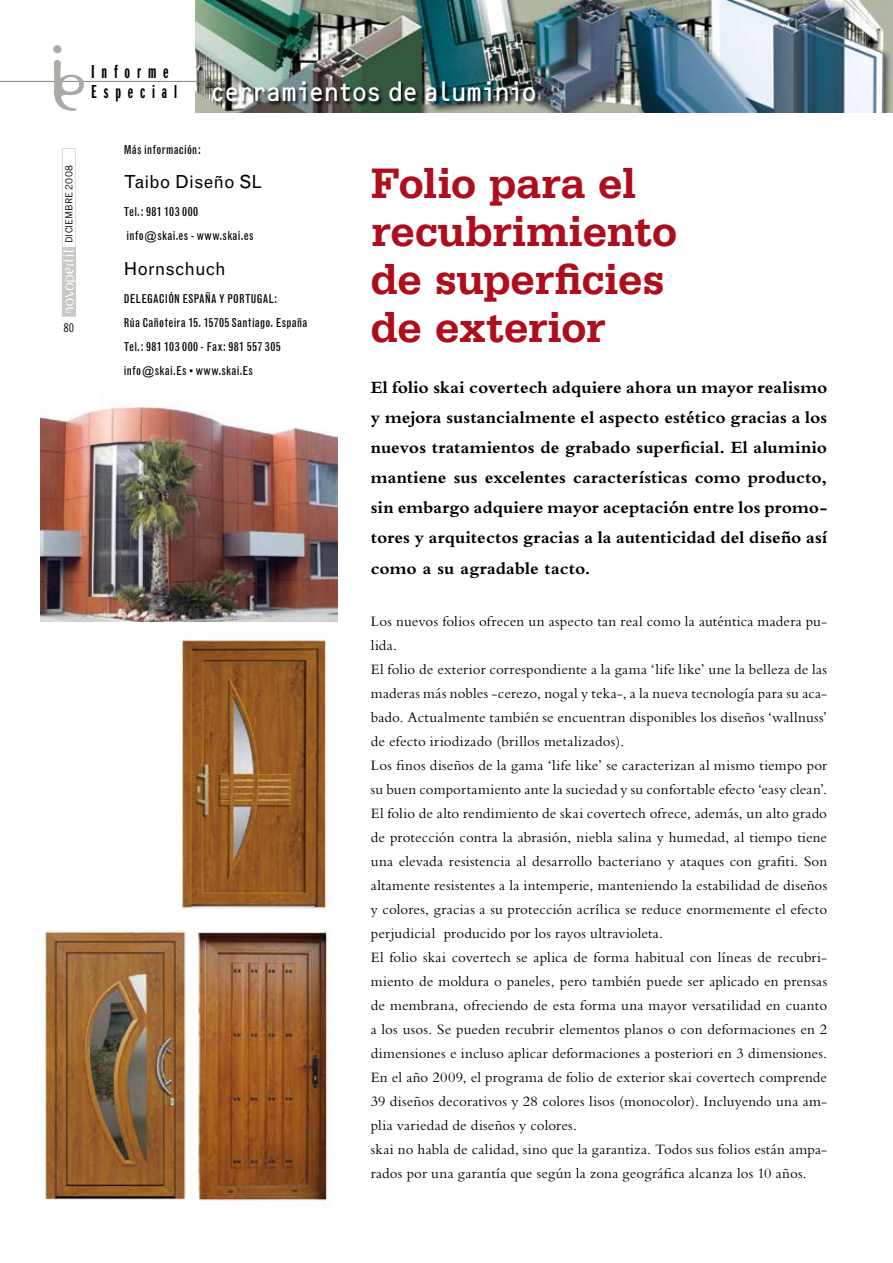
<style>
.page{position:relative;width:893px;height:1263px;background:#fff}
.page>*{position:absolute;margin:0;border:0;box-sizing:border-box;transform-origin:0 0}
.t1{font:66px "Bio Plasm LT";color:#a9aca4}
.t2{font:700 45px/48px "Serifa";letter-spacing:-.01em;color:#ae0e1b}
.t3{font:27px "OCRB Alternate";letter-spacing:-.135em;color:#fff;scale:.9 1}
.t4{font:19.5px "Franklin Gothic Demi X Cmpr";letter-spacing:.35em;color:#000}
.t5{font:700 18px/30px "Bembo";letter-spacing:.005em;color:#000;text-align:justify}
.t6{font:18px "Grotesque";color:#000}
.t7{font:15px/24px "Bembo";letter-spacing:.01em;color:#000}
.t8{font:condensed 12px/24px "Grotesque";letter-spacing:.02em;color:#000}
.t9{font:12px "Trade Gothic Cond Eighteen";color:#000}
.t10{font:9.75px "Trade Gothic";letter-spacing:-.01em;color:#000}
</style>
<div class="page">
<img style="left:196px;top:0;width:697px;height:112px">
<hr style="left:0;top:81px;width:226px;height:1px;background:#7f867a">
<div style="left:62px;top:148px;width:14px;height:169px;border:1px solid #c9cac5"></div>
<div style="left:62px;top:247px;width:14px;height:69px;background:#c9cac5"></div>
<img style="left:63px;top:250px;width:13px;height:63px">
<div style="left:212px;top:81px;width:328px;height:26px;background:#000;opacity:.79"></div>
<img style="left:40px;top:402px;width:297px;height:219px">
<img style="left:181px;top:639px;width:148px;height:271px">
<img style="left:44px;top:930px;width:284px;height:271px">
<h1 class="t1" style="left:46px;top:27px;width:43px">i<sub>e</sub></h1>
<h3 class="t4" style="left:91px;top:61px;width:79px">Informe</h3>
<h3 class="t4" style="left:91px;top:81px;width:87px">Especial</h3>
<h3 class="t3" style="left:209px;top:76px;width:367px">cerramientos de aluminio</h3>
<p class="t10" style="left:63px;top:243px;width:79px;rotate:-90deg">DICIEMBRE 2008</p>
<p class="t9" style="left:64px;top:320px;width:12px">80</p>
<p class="t8" style="left:124px;top:138px;width:78px">Más información:</p>
<p class="t6" style="left:124px;top:171px;width:140px">Taibo Diseño SL</p>
<p class="t8" style="left:124px;top:200px;width:131px">Tel.: 981 103 000 info@skai.es - www.skai.es</p>
<p class="t6" style="left:124px;top:258px;width:104px">Hornschuch</p>
<p class="t8" style="left:124px;top:287px;width:185px">DELEGACIÓN ESPAÑA Y PORTUGAL:<br>Rúa Cañoteira 15. 15705 Santiago. España Tel.: 981 103 000 - Fax: 981 557 305 info@skai.Es • www.skai.Es</p>
<h2 class="t2" style="left:371px;top:159px;width:308px">Folio para el recubrimiento de superficies de exterior</h2>
<p class="t5" style="left:371px;top:373px;width:458px">El folio skai covertech adquiere ahora un mayor realismo y mejora sustancialmente el aspecto estético gracias a los nuevos tratamientos de grabado superficial. El aluminio mantiene sus excelentes características como producto, sin embargo adquiere mayor aceptación entre los promo&shy;tores y arquitectos gracias a la autenticidad del diseño así como a su agradable tacto.</p>
<p class="t7" style="left:371px;top:609px;width:458px">Los nuevos folios ofrecen un aspecto tan real como la auténtica madera pu&shy;lida.<br>El folio de exterior correspondiente a la gama ‘life like’ une la belleza de las maderas más nobles -cerezo, nogal y teka-, a la nueva tecnología para su aca&shy;bado. Actualmente también se encuentran disponibles los diseños ‘wallnuss’ de efecto iriodizado (brillos metalizados).<br>Los finos diseños de la gama ‘life like’ se caracterizan al mismo tiempo por su buen comportamiento ante la suciedad y su confortable efecto ‘easy clean’.<br>El folio de alto rendimiento de skai covertech ofrece, además, un alto grado de protección contra la abrasión, niebla salina y humedad, al tiempo tiene una elevada resistencia al desarrollo bacteriano y ataques con grafiti. Son altamente resistentes a la intemperie, manteniendo la estabilidad de diseños y colores, gracias a su protección acrílica se reduce enormemente el efecto perjudicial producido por los rayos ultravioleta.<br>El folio skai covertech se aplica de forma habitual con líneas de recubri&shy;miento de moldura o paneles, pero también puede ser aplicado en prensas de membrana, ofreciendo de esta forma una mayor versatilidad en cuanto a los usos. Se pueden recubrir elementos planos o con deformaciones en 2 dimensiones e incluso aplicar deformaciones a posteriori en 3 dimensiones.<br>En el año 2009, el programa de folio de exterior skai covertech comprende 39 diseños decorativos y 28 colores lisos (monocolor). Incluyendo una am&shy;plia variedad de diseños y colores.<br>skai no habla de calidad, sino que la garantiza. Todos sus folios están ampa&shy;rados por una garantía que según la zona geográfica alcanza los 10 años.</p>
</div>
